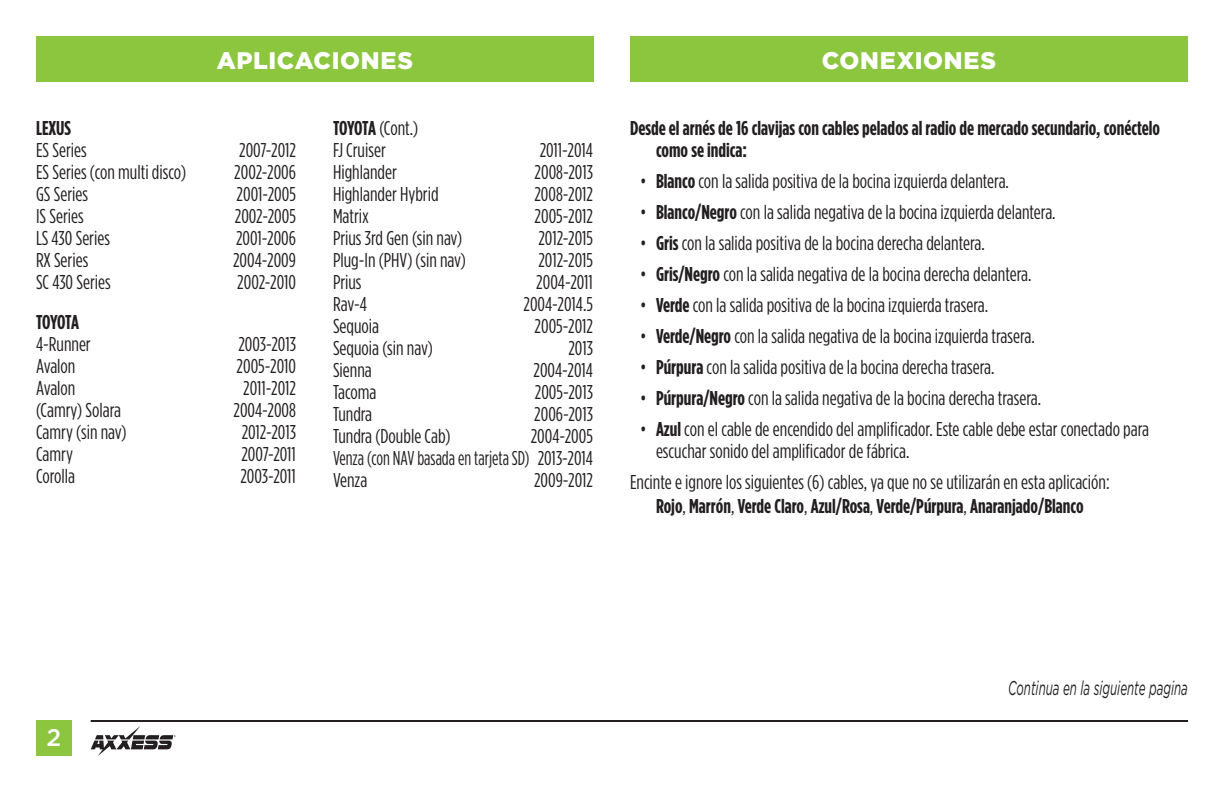
<style>
.page{position:relative;width:1224px;height:792px;background:#fff}
.page>*{position:absolute;margin:0;border:0;box-sizing:border-box;transform-origin:0 0}
.t1{font:900 24px "Gotham";letter-spacing:.025em;color:#fff}
.t2{font:500 24px "Gotham";color:#fff}
.body_copy{font:20px/22px "Gotham Condensed";color:#231f20}
.kit_feat_comp_bullet{font:20px "Gotham Condensed";color:#231f20}
.body_copy-2{font:700 20px/22px "Gotham Condensed";color:#231f20}
.kit_feat_comp_bullet-2{font:20px "Gotham Condensed";color:#231f20;scale:.91 1}
.body_copy-3{font:italic 20px "Gotham";color:#231f20;scale:.58 1}
.kit_feat_comp_bullet-3{font:700 20px "Gotham Condensed";letter-spacing:-.02em;color:#231f20}
.s1{font-weight:700}
</style>
<div class="page">
<div style="left:36px;top:36px;width:1152px;height:45px;background:#8bc63e"></div>
<div style="left:36px;top:720px;width:36px;height:36px;background:#8bc63e"></div>
<hr style="left:91px;top:720px;width:1097px;height:2px;background:#231f20">
<svg style="left:91px;top:726px;width:85px;height:30px"></svg>
<div style="left:594px;top:35px;width:36px;height:48px;background:#fff"></div>
<p class="t1" style="left:217px;top:46px;width:198px">APLICACIONES</p>
<p class="t1" style="left:822px;top:46px;width:176px">CONEXIONES</p>
<p class="kit_feat_comp_bullet-3" style="left:36px;top:117px;width:36px">LEXUS</p>
<p class="kit_feat_comp_bullet" style="left:36px;top:139px;width:52px">ES Series</p>
<p class="kit_feat_comp_bullet" style="left:239px;top:139px;width:58px">2007-2012</p>
<p class="kit_feat_comp_bullet" style="left:36px;top:161px;width:152px">ES Series (con multi disco)</p>
<p class="kit_feat_comp_bullet" style="left:234px;top:161px;width:63px">2002-2006</p>
<p class="kit_feat_comp_bullet" style="left:36px;top:183px;width:54px">GS Series</p>
<p class="kit_feat_comp_bullet" style="left:237px;top:183px;width:61px">2001-2005</p>
<p class="kit_feat_comp_bullet" style="left:36px;top:205px;width:49px">IS Series</p>
<p class="kit_feat_comp_bullet" style="left:235px;top:205px;width:63px">2002-2005</p>
<p class="kit_feat_comp_bullet" style="left:36px;top:227px;width:75px">LS 430 Series</p>
<p class="kit_feat_comp_bullet" style="left:236px;top:227px;width:61px">2001-2006</p>
<p class="kit_feat_comp_bullet" style="left:36px;top:249px;width:54px">RX Series</p>
<p class="kit_feat_comp_bullet" style="left:233px;top:249px;width:64px">2004-2009</p>
<p class="kit_feat_comp_bullet" style="left:36px;top:271px;width:76px">SC 430 Series</p>
<p class="kit_feat_comp_bullet" style="left:237px;top:271px;width:60px">2002-2010</p>
<p class="kit_feat_comp_bullet-3" style="left:36px;top:311px;width:45px">TOYOTA</p>
<p class="kit_feat_comp_bullet" style="left:36px;top:333px;width:56px">4-Runner</p>
<p class="kit_feat_comp_bullet" style="left:238px;top:333px;width:59px">2003-2013</p>
<p class="kit_feat_comp_bullet" style="left:36px;top:355px;width:41px">Avalon</p>
<p class="kit_feat_comp_bullet" style="left:237px;top:355px;width:61px">2005-2010</p>
<p class="kit_feat_comp_bullet" style="left:36px;top:377px;width:41px">Avalon</p>
<p class="kit_feat_comp_bullet" style="left:243px;top:377px;width:54px">2011-2012</p>
<p class="kit_feat_comp_bullet" style="left:36px;top:399px;width:87px">(Camry) Solara</p>
<p class="kit_feat_comp_bullet" style="left:233px;top:399px;width:64px">2004-2008</p>
<p class="kit_feat_comp_bullet" style="left:36px;top:421px;width:92px">Camry (sin nav)</p>
<p class="kit_feat_comp_bullet" style="left:242px;top:421px;width:56px">2012-2013</p>
<p class="kit_feat_comp_bullet" style="left:36px;top:443px;width:38px">Camry</p>
<p class="kit_feat_comp_bullet" style="left:241px;top:443px;width:56px">2007-2011</p>
<p class="kit_feat_comp_bullet" style="left:36px;top:465px;width:41px">Corolla</p>
<p class="kit_feat_comp_bullet" style="left:240px;top:465px;width:57px">2003-2011</p>
<p class="kit_feat_comp_bullet" style="left:333px;top:117px;width:87px"><span class="s1">TOYOTA</span> (Cont.)</p>
<p class="kit_feat_comp_bullet" style="left:333px;top:139px;width:54px">FJ Cruiser</p>
<p class="kit_feat_comp_bullet" style="left:540px;top:139px;width:55px">2011-2014</p>
<p class="kit_feat_comp_bullet" style="left:333px;top:161px;width:65px">Highlander</p>
<p class="kit_feat_comp_bullet" style="left:535px;top:161px;width:60px">2008-2013</p>
<p class="kit_feat_comp_bullet" style="left:333px;top:183px;width:107px">Highlander Hybrid</p>
<p class="kit_feat_comp_bullet" style="left:534px;top:183px;width:60px">2008-2012</p>
<p class="kit_feat_comp_bullet" style="left:333px;top:205px;width:37px">Matrix</p>
<p class="kit_feat_comp_bullet" style="left:535px;top:205px;width:60px">2005-2012</p>
<p class="kit_feat_comp_bullet" style="left:333px;top:227px;width:131px">Prius 3rd Gen (sin nav)</p>
<p class="kit_feat_comp_bullet" style="left:538px;top:227px;width:56px">2012-2015</p>
<p class="kit_feat_comp_bullet" style="left:333px;top:249px;width:134px">Plug-In (PHV) (sin nav)</p>
<p class="kit_feat_comp_bullet" style="left:538px;top:249px;width:56px">2012-2015</p>
<p class="kit_feat_comp_bullet" style="left:333px;top:271px;width:30px">Prius</p>
<p class="kit_feat_comp_bullet" style="left:536px;top:271px;width:58px">2004-2011</p>
<p class="kit_feat_comp_bullet" style="left:333px;top:293px;width:35px">Rav-4</p>
<p class="kit_feat_comp_bullet" style="left:524px;top:293px;width:71px">2004-2014.5</p>
<p class="kit_feat_comp_bullet" style="left:333px;top:315px;width:48px">Sequoia</p>
<p class="kit_feat_comp_bullet" style="left:535px;top:315px;width:60px">2005-2012</p>
<p class="kit_feat_comp_bullet" style="left:333px;top:337px;width:101px">Sequoia (sin nav)</p>
<p class="kit_feat_comp_bullet" style="left:568px;top:337px;width:26px">2013</p>
<p class="kit_feat_comp_bullet" style="left:333px;top:359px;width:40px">Sienna</p>
<p class="kit_feat_comp_bullet" style="left:534px;top:359px;width:61px">2004-2014</p>
<p class="kit_feat_comp_bullet" style="left:333px;top:381px;width:45px">Tacoma</p>
<p class="kit_feat_comp_bullet" style="left:535px;top:381px;width:60px">2005-2013</p>
<p class="kit_feat_comp_bullet" style="left:333px;top:403px;width:41px">Tundra</p>
<p class="kit_feat_comp_bullet" style="left:534px;top:403px;width:60px">2006-2013</p>
<p class="kit_feat_comp_bullet" style="left:333px;top:425px;width:119px">Tundra (Double Cab)</p>
<p class="kit_feat_comp_bullet" style="left:531px;top:425px;width:64px">2004-2005</p>
<p class="kit_feat_comp_bullet-2" style="left:333px;top:447px;width:287px">Venza (con NAV basada en tarjeta SD) 2013-2014</p>
<p class="kit_feat_comp_bullet" style="left:333px;top:469px;width:36px">Venza</p>
<p class="kit_feat_comp_bullet" style="left:534px;top:469px;width:60px">2009-2012</p>
<p class="body_copy-2" style="left:656px;top:116px;width:506px;text-indent:-26px">Desde el arnés de 16 clavijas con cables pelados al radio de mercado secundario, conéctelo como se indica:</p>
<p class="body_copy" style="left:640px;top:170px;width:370px">• <span class="s1">Blanco</span> con la salida positiva de la bocina izquierda delantera.</p>
<p class="body_copy" style="left:640px;top:201px;width:417px">• <span class="s1">Blanco/Negro</span> con la salida negativa de la bocina izquierda delantera.</p>
<p class="body_copy" style="left:640px;top:232px;width:346px">• <span class="s1">Gris</span> con la salida positiva de la bocina derecha delantera.</p>
<p class="body_copy" style="left:640px;top:263px;width:393px">• <span class="s1">Gris/Negro</span> con la salida negativa de la bocina derecha delantera.</p>
<p class="body_copy" style="left:640px;top:294px;width:350px">• <span class="s1">Verde</span> con la salida positiva de la bocina izquierda trasera.</p>
<p class="body_copy" style="left:640px;top:325px;width:396px">• <span class="s1">Verde/Negro</span> con la salida negativa de la bocina izquierda trasera.</p>
<p class="body_copy" style="left:640px;top:356px;width:356px">• <span class="s1">Púrpura</span> con la salida positiva de la bocina derecha trasera.</p>
<p class="body_copy" style="left:640px;top:387px;width:403px">• <span class="s1">Púrpura/Negro</span> con la salida negativa de la bocina derecha trasera.</p>
<p class="body_copy" style="left:656px;top:418px;width:495px;text-indent:-16px">• <span class="s1">Azul</span> con el cable de encendido del amplificador. Este cable debe estar conectado para escuchar sonido del amplificador de fábrica.</p>
<p class="body_copy" style="left:630px;top:470px;width:481px;line-height:24px;text-align:center">Encinte e ignore los siguientes (6) cables, ya que no se utilizarán en esta aplicación:<br><span class="s1">Rojo</span>, <span class="s1">Marrón</span>, <span class="s1">Verde Claro</span>, <span class="s1">Azul/Rosa</span>, <span class="s1">Verde/Púrpura</span>, <span class="s1">Anaranjado/Blanco</span></p>
<p class="t2" style="left:47px;top:724px;width:16px">2</p>
<p class="body_copy-3" style="left:1008px;top:677px;width:312px">Continua en la siguiente pagina</p>
</div>
